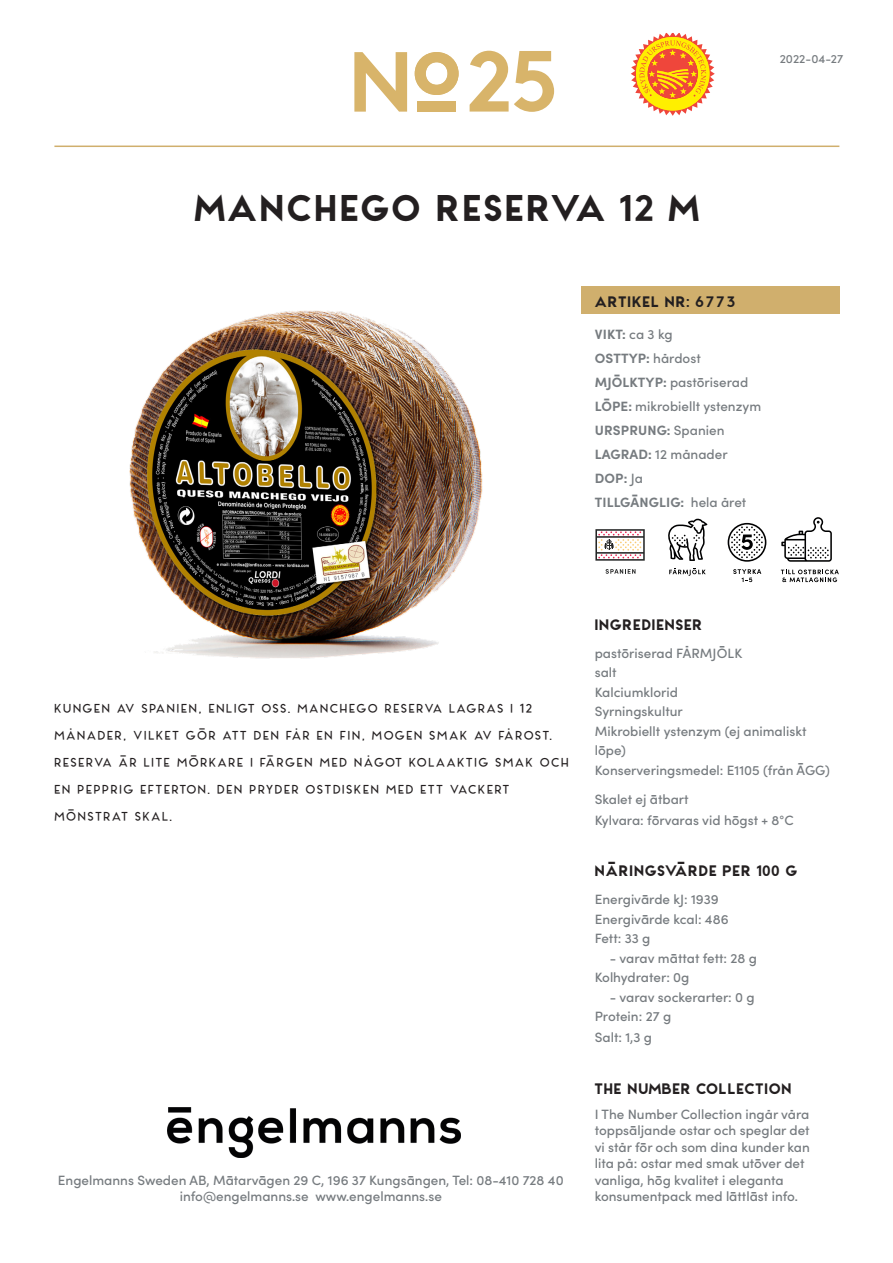
<style>
.page{position:relative;width:893px;height:1263px;background:#fff}
.page>*{position:absolute;margin:0;border:0;box-sizing:border-box;transform-origin:0 0}
.t1{font:700 77.25px "Engelmanns Display";color:#d8b46a}
.t2{font:700 33px "Engelmanns Display";letter-spacing:.1em;color:#231f20}
.t3{font:500 13.5px/19.5px "Engelmanns Body";color:#767b7f}
.t4{font:700 13.5px "Engelmanns Display";letter-spacing:.08em;color:#231f20}
.t5{font:12px "Engelmanns Display";letter-spacing:.16em;color:#231f20}
.t6{font:500 12px "Engelmanns Body";color:#767b7f}
.s1{font-weight:700}
</style>
<div class="page">
<div style="left:581px;top:287px;width:258px;height:27px;background:#d0af6d"></div>
<img style="left:167px;top:1108px;width:294px;height:50px">
<svg style="left:354px;top:52px;width:53px;height:60px"></svg>
<div style="left:417px;top:101px;width:39px;height:11px;background:#d8b46a"></div>
<svg style="left:415px;top:52px;width:44px;height:43px"></svg>
<hr style="left:54px;top:146px;width:785px;height:1px;background:#d0af6d">
<svg style="left:606px;top:569px;width:29px;height:5px"></svg>
<svg style="left:595px;top:529px;width:50px;height:32px"></svg>
<svg style="left:781px;top:570px;width:58px;height:12px"></svg>
<svg style="left:781px;top:517px;width:51px;height:45px"></svg>
<svg style="left:733px;top:569px;width:28px;height:13px"></svg>
<svg style="left:728px;top:523px;width:38px;height:39px"></svg>
<svg style="left:631px;top:33px;width:84px;height:83px"></svg>
<svg style="left:669px;top:568px;width:37px;height:7px"></svg>
<svg style="left:668px;top:519px;width:39px;height:42px"></svg>
<img style="left:129px;top:310px;width:354px;height:349px">
<p class="t1" style="left:467px;top:27px;width:91px">25</p>
<p class="t6" style="left:780px;top:50px;width:65px">2022-04-27</p>
<p class="t2" style="left:195px;top:184px;width:504px">MANCHEGO RESERVA 12 M</p>
<p class="t4" style="left:595px;top:292px;width:142px">ARTIKEL NR: 6773</p>
<p class="t3" style="left:595px;top:322px;width:168px;line-height:24px"><span class="s1">VIKT:</span> ca 3 kg<br><span class="s1">OSTTYP:</span> hårdost<br><span class="s1">MJÖLKTYP:</span> pastöriserad<br><span class="s1">LÖPE:</span> mikrobiellt ystenzym<br><span class="s1">URSPRUNG:</span> Spanien<br><span class="s1">LAGRAD:</span> 12 månader<br><span class="s1">DOP:</span> Ja<br><span class="s1">TILLGÄNGLIG:</span> hela året</p>
<p class="t5" style="left:54px;top:700px;width:479px">KUNGEN AV SPANIEN, ENLIGT OSS. MANCHEGO RESERVA LAGRAS I 12</p>
<p class="t5" style="left:54px;top:727px;width:499px">MÅNADER, VILKET GÖR ATT DEN FÅR EN FIN, MOGEN SMAK AV FÅROST.</p>
<p class="t5" style="left:54px;top:754px;width:515px">RESERVA ÄR LITE MÖRKARE I FÄRGEN MED NÅGOT KOLAAKTIG SMAK OCH</p>
<p class="t5" style="left:54px;top:781px;width:456px">EN PEPPRIG EFTERTON. DEN PRYDER OSTDISKEN MED ETT VACKERT</p>
<p class="t5" style="left:54px;top:808px;width:119px">MÖNSTRAT SKAL.</p>
<p class="t3" style="left:58px;top:1169px;width:507px">Engelmanns Sweden AB, Mätarvägen 29 C, 196 37 Kungsängen, Tel: 08-410 728 40</p>
<p class="t3" style="left:180px;top:1186px;width:264px">info@engelmanns.se www.engelmanns.se</p>
<p class="t4" style="left:595px;top:615px;width:109px">INGREDIENSER</p>
<p class="t3" style="left:595px;top:642px;width:237px">pastöriserad FÅRMJÖLK<br>salt<br>Kalciumklorid<br>Syrningskultur<br>Mikrobiellt ystenzym (ej animaliskt löpe)<br>Konserveringsmedel: E1105 (från ÄGG)</p>
<p class="t3" style="left:595px;top:788px;width:200px;line-height:21px">Skalet ej ätbart<br>Kylvara: förvaras vid högst + 8°C</p>
<p class="t4" style="left:595px;top:861px;width:204px">NÄRINGSVÄRDE PER 100 G</p>
<p class="t3" style="left:595px;top:889px;width:135px">Energivärde kJ: 1939<br>Energivärde kcal: 486<br>Fett: 33 g</p>
<p class="t3" style="left:595px;top:947px;width:164px;text-indent:15px">- varav mättat fett: 28 g<br>Kolhydrater: 0g</p>
<p class="t3" style="left:595px;top:986px;width:162px;text-indent:15px">- varav sockerarter: 0 g<br>Protein: 27 g</p>
<p class="t3" style="left:595px;top:1027px;width:59px">Salt: 1,3 g</p>
<p class="t4" style="left:595px;top:1078px;width:198px">THE NUMBER COLLECTION</p>
<p class="t3" style="left:595px;top:1105px;width:217px;line-height:16.5px">I The Number Collection ingår våra toppsäljande ostar och speglar det vi står för och som dina kunder kan lita på: ostar med smak utöver det vanliga, hög kvalitet i eleganta konsumentpack med lättläst info.</p>
</div>
